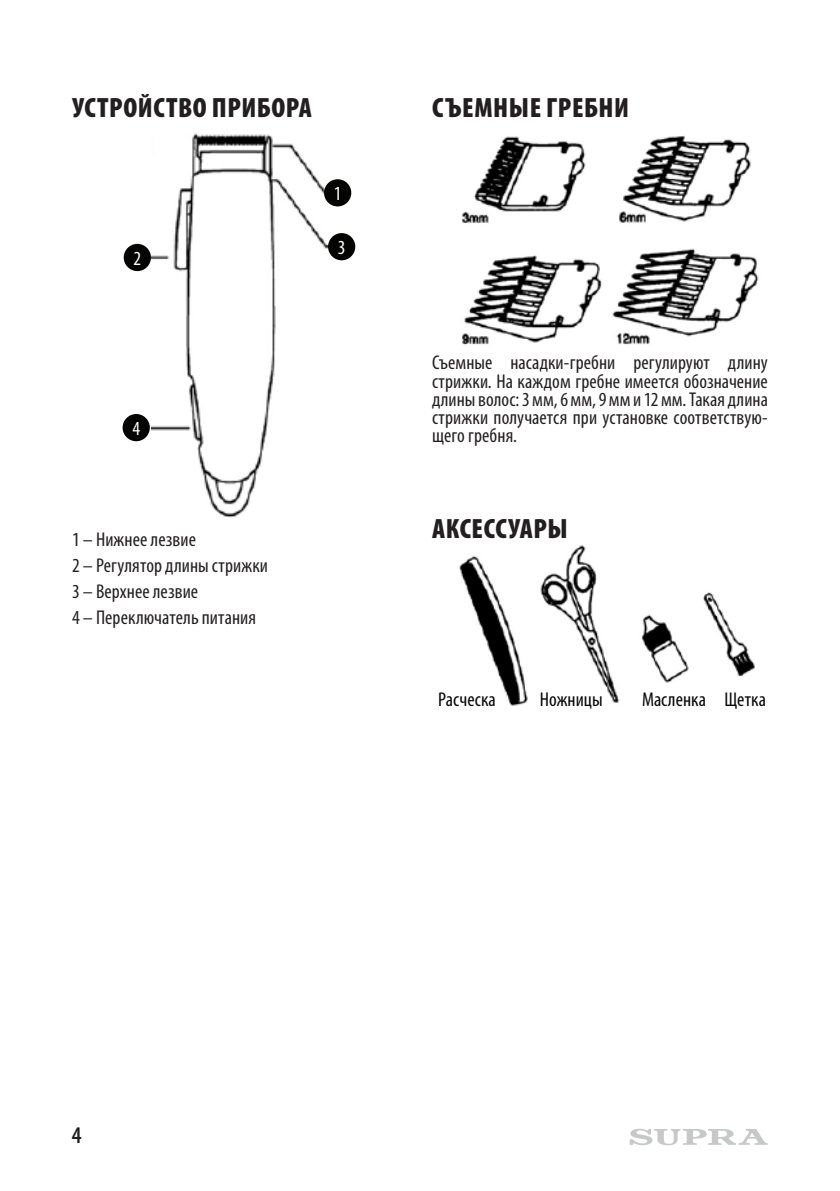
<style>
.page{position:relative;width:840px;height:1191px;background:#fff}
.page>*{position:absolute;margin:0;border:0;box-sizing:border-box;transform-origin:0 0}
.t1{font:900 condensed 28px "Myriad Pro";letter-spacing:.02em;color:#231f20}
.t2{font:600 condensed 24px "Myriad Pro";color:#231f20}
.Text{font:condensed 20px/18px "Myriad Pro";letter-spacing:.005em;color:#231f20;text-align:justify}
.Text-2{font:condensed 20px "Myriad Pro";letter-spacing:.005em;color:#060608}
.Text-3{font:condensed 20px "Myriad Pro";color:#fff}
</style>
<div class="page">
<svg style="left:629px;top:1128px;width:138px;height:17px"></svg>
<img style="left:152px;top:133px;width:176px;height:385px">
<img style="left:462px;top:136px;width:297px;height:209px">
<img style="left:459px;top:545px;width:296px;height:161px">
<div style="left:122px;top:414px;width:28px;height:27px;background:#040503;border-radius:50%"></div>
<div style="left:124px;top:244px;width:27px;height:27px;background:#040503;border-radius:50%"></div>
<div style="left:328px;top:233px;width:27px;height:27px;background:#040503;border-radius:50%"></div>
<div style="left:324px;top:179px;width:27px;height:27px;background:#040503;border-radius:50%"></div>
<div style="left:438px;top:687px;width:61px;height:22px;background:#fff"></div>
<div style="left:539px;top:687px;width:67px;height:22px;background:#fff"></div>
<div style="left:641px;top:687px;width:67px;height:22px;background:#fff"></div>
<div style="left:724px;top:687px;width:61px;height:22px;background:#fff"></div>
<p class="t1" style="left:72px;top:92px;width:241px">УСТРОЙСТВО ПРИБОРА</p>
<p class="Text-3" style="left:133px;top:246px;width:9px">2</p>
<p class="Text-3" style="left:333px;top:182px;width:9px">1</p>
<p class="Text-3" style="left:337px;top:235px;width:9px">3</p>
<p class="Text-3" style="left:132px;top:416px;width:9px">4</p>
<p class="Text" style="left:72px;top:530px;width:125px">1 – Нижнее лезвие</p>
<p class="Text" style="left:72px;top:556px;width:197px">2 – Регулятор длины стрижки</p>
<p class="Text" style="left:72px;top:582px;width:128px">3 – Верхнее лезвие</p>
<p class="Text" style="left:72px;top:608px;width:185px">4 – Переключатель питания</p>
<p class="t1" style="left:432px;top:92px;width:198px">СЪЕМНЫЕ ГРЕБНИ</p>
<p class="Text" style="left:432px;top:354px;width:337px">Съемные насадки-гребни регулируют длину стрижки. На каждом гребне имеется обозначение длины волос: 3 мм, 6 мм, 9 мм и 12 мм. Такая длина стрижки получается при установке соответствую&shy;щего гребня.</p>
<p class="t1" style="left:432px;top:513px;width:137px">АКСЕССУАРЫ</p>
<p class="Text-2" style="left:438px;top:687px;width:59px">Расческа</p>
<p class="Text-2" style="left:539px;top:687px;width:64px">Ножницы</p>
<p class="Text-2" style="left:641px;top:687px;width:65px">Масленка</p>
<p class="Text-2" style="left:724px;top:687px;width:43px">Щетка</p>
<p class="t2" style="left:72px;top:1122px;width:11px">4</p>
</div>
